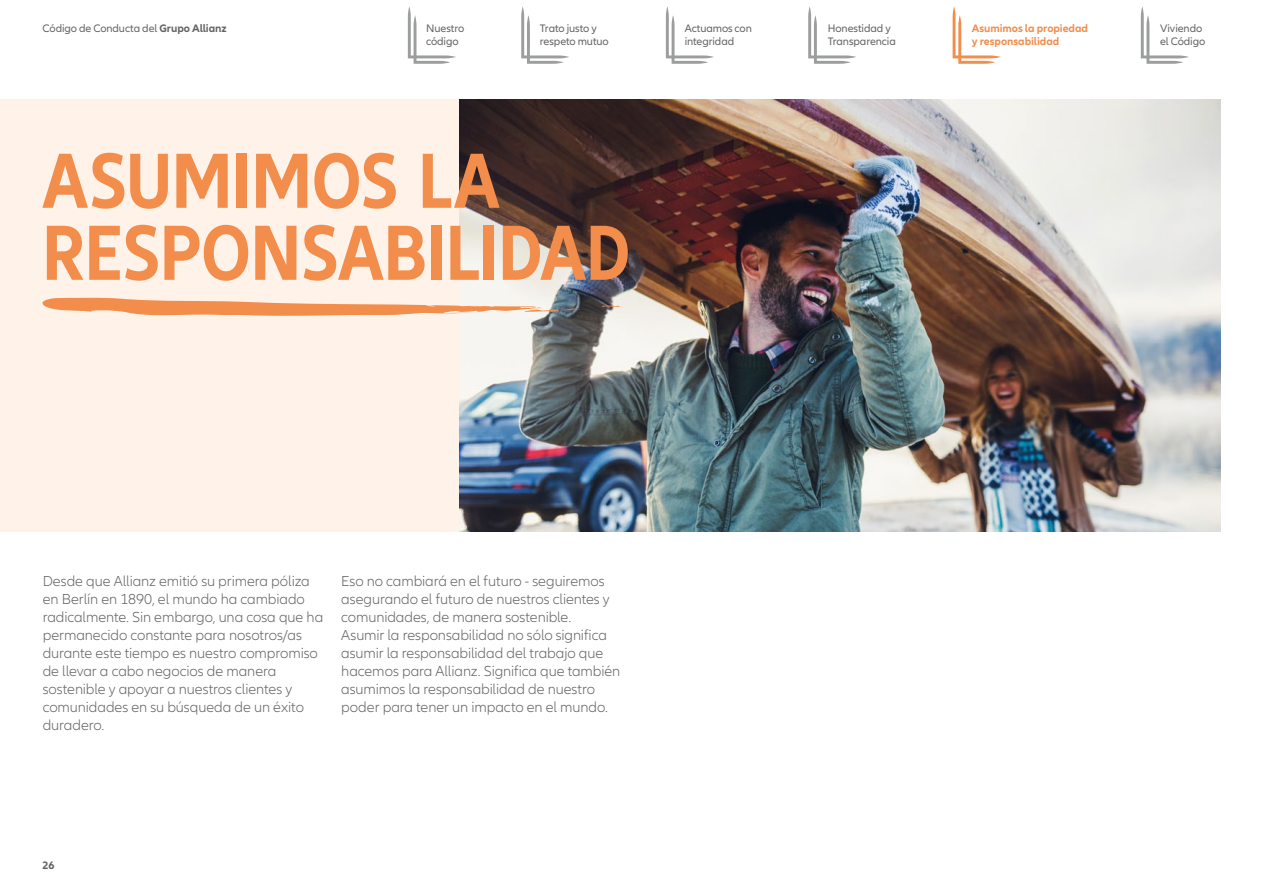
<style>
.page{position:relative;width:1263px;height:893px;background:#fff}
.page>*{position:absolute;margin:0;border:0;box-sizing:border-box;transform-origin:0 0}
.IHV_Headline_54pt{font:700 condensed 81px/72px "Allianz Neo";color:#f28d4c}
.Copy{font:300 15px/18px "Allianz Neo";letter-spacing:-.005em;color:#636362}
.t1{font:11.25px/13.5px "Allianz Neo";letter-spacing:-.01em;color:#636362}
.t2{font:700 11.25px/13.5px "Allianz Neo";letter-spacing:-.005em;color:#f28d4c}
.t3{font:700 11.25px "Allianz Neo";color:#636362}
.s1{font-weight:700}
</style>
<div class="page">
<svg style="left:666px;top:6px;width:48px;height:58px"></svg>
<svg style="left:521px;top:6px;width:48px;height:58px"></svg>
<svg style="left:408px;top:6px;width:48px;height:58px"></svg>
<svg style="left:808px;top:6px;width:48px;height:58px"></svg>
<svg style="left:952px;top:6px;width:49px;height:58px"></svg>
<svg style="left:1141px;top:6px;width:48px;height:58px"></svg>
<div style="left:0;top:100px;width:471px;height:432px;background:#fef2e9"></div>
<img style="left:459px;top:100px;width:761px;height:432px">
<svg style="left:601px;top:306px;width:22px;height:2px"></svg>
<svg style="left:42px;top:298px;width:542px;height:18px"></svg>
<p class="t1" style="left:43px;top:22px;width:186px">Código de Conducta del <span class="s1">Grupo Allianz</span></p>
<p class="t1" style="left:426px;top:22px;width:40px">Nuestro código</p>
<p class="t1" style="left:828px;top:22px;width:70px">Honestidad y<br>Transparencia</p>
<p class="t2" style="left:972px;top:22px;width:118px">Asumimos la propiedad y responsabilidad</p>
<p class="t1" style="left:1160px;top:22px;width:47px">Viviendo el Código</p>
<p class="t1" style="left:540px;top:22px;width:70px">Trato justo y respeto mutuo</p>
<p class="t1" style="left:685px;top:22px;width:69px">Actuamos con integridad</p>
<p class="IHV_Headline_54pt" style="left:42px;top:147px;width:589px">ASUMIMOS LA<br>RESPONSABILIDAD</p>
<p class="Copy" style="left:43px;top:572px;width:282px">Desde que Allianz emitió su primera póliza en Berlín en 1890, el mundo ha cambiado radicalmente. Sin embargo, una cosa que ha permanecido constante para nosotros/as durante este tiempo es nuestro compromiso de llevar a cabo negocios de manera sostenible y apoyar a nuestros clientes y comunidades en su búsqueda de un éxito duradero.</p>
<p class="Copy" style="left:341px;top:572px;width:270px">Eso no cambiará en el futuro - seguiremos asegurando el futuro de nuestros clientes y comunidades, de manera sostenible.</p>
<p class="Copy" style="left:341px;top:626px;width:281px">Asumir la responsabilidad no sólo significa asumir la responsabilidad del trabajo que hacemos para Allianz. Significa que también asumimos la responsabilidad de nuestro poder para tener un impacto en el mundo.</p>
<p class="t3" style="left:43px;top:858px;width:13px">26</p>
</div>
